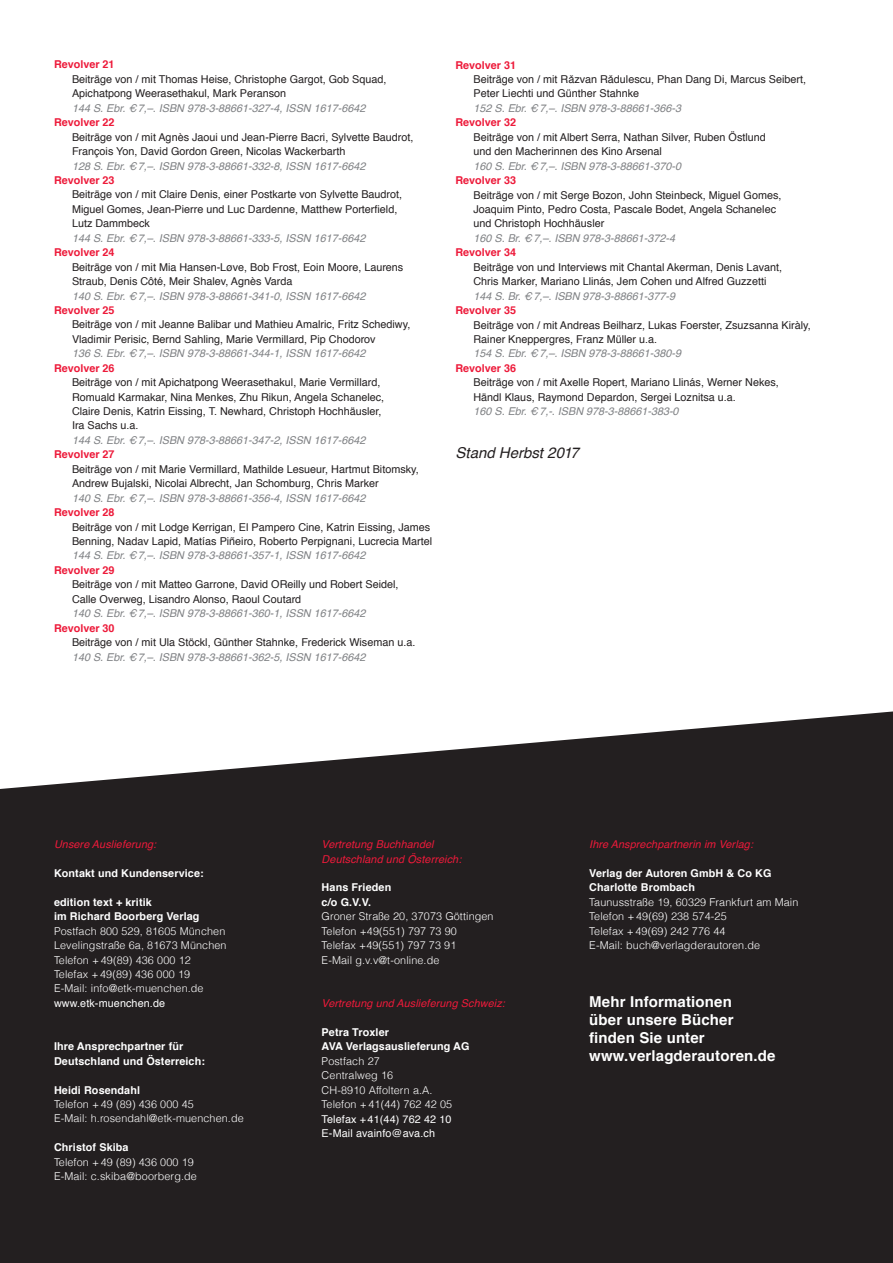
<style>
.page{position:relative;width:893px;height:1263px;background:#fff}
.page>*{position:absolute;margin:0;border:0;box-sizing:border-box;transform-origin:0 0}
.t1{font:700 15px/18px "Helvetica";letter-spacing:.01em;color:#fff}
.t2{font:italic 15px "Helvetica";color:#231f20}
.t3{font:10.8px/14.4px "Helvetica";color:#231f20}
.t4{font:italic 10.8px "Helvetica";color:#808285}
.t5{font:300 10.8px/14.4px "Helvetica";letter-spacing:.01em;color:#fff}
.t6{font:700 10.8px/14.4px "Helvetica";letter-spacing:.01em;color:#fff}
.t7{font:700 10.8px "Helvetica";color:#ed1a3a}
.t8{font:italic 10.8px/14.4px "Helvetica";letter-spacing:.01em;color:#ed1a3a}
.t9{font:10.8px/14.4px "Helvetica";letter-spacing:.01em;color:#fff}
</style>
<div class="page">
<svg style="left:0;top:711px;width:893px;height:552px;background:#322e2f"></svg>
<p class="t7" style="left:54px;top:56px;width:62px">Revolver 21</p>
<p class="t3" style="left:72px;top:72px;width:316px">Beiträge von / mit Thomas Heise, Christophe Gargot, Gob Squad,<br>Apichatpong Weerasethakul, Mark Peranson</p>
<p class="t4" style="left:72px;top:99px;width:295px">144 S. Ebr. €7,–. ISBN 978-3-88661-327-4, ISSN 1617-6642</p>
<p class="t7" style="left:54px;top:114px;width:62px">Revolver 22</p>
<p class="t3" style="left:72px;top:130px;width:343px">Beiträge von / mit Agnès Jaoui und Jean-Pierre Bacri, Sylvette Baudrot,<br>François Yon, David Gordon Green, Nicolas Wackerbarth</p>
<p class="t4" style="left:72px;top:157px;width:295px">128 S. Ebr. €7,–. ISBN 978-3-88661-332-8, ISSN 1617-6642</p>
<p class="t7" style="left:54px;top:171px;width:62px">Revolver 23</p>
<p class="t3" style="left:72px;top:188px;width:332px">Beiträge von / mit Claire Denis, einer Postkarte von Sylvette Baudrot,<br>Miguel Gomes, Jean-Pierre und Luc Dardenne, Matthew Porterfield,<br>Lutz Dammbeck</p>
<p class="t4" style="left:72px;top:229px;width:295px">144 S. Ebr. €7,–. ISBN 978-3-88661-333-5, ISSN 1617-6642</p>
<p class="t7" style="left:54px;top:244px;width:62px">Revolver 24</p>
<p class="t3" style="left:72px;top:260px;width:333px">Beiträge von / mit Mia Hansen-Løve, Bob Frost, Eoin Moore, Laurens<br>Straub, Denis Côté, Meir Shalev, Agnès Varda</p>
<p class="t4" style="left:72px;top:287px;width:295px">140 S. Ebr. €7,–. ISBN 978-3-88661-341-0, ISSN 1617-6642</p>
<p class="t7" style="left:54px;top:301px;width:62px">Revolver 25</p>
<p class="t3" style="left:72px;top:318px;width:340px">Beiträge von / mit Jeanne Balibar und Mathieu Amalric, Fritz Schediwy,<br>Vladimir Perisic, Bernd Sahling, Marie Vermillard, Pip Chodorov</p>
<p class="t4" style="left:72px;top:345px;width:295px">136 S. Ebr. €7,–. ISBN 978-3-88661-344-1, ISSN 1617-6642</p>
<p class="t7" style="left:54px;top:359px;width:62px">Revolver 26</p>
<p class="t3" style="left:72px;top:375px;width:314px">Beiträge von / mit Apichatpong Weerasethakul, Marie Vermillard, Romuald Karmakar, Nina Menkes, Zhu Rikun, Angela Schanelec, Claire Denis, Katrin Eissing, T. Newhard, Christoph Hochhäusler, Ira Sachs u.a.</p>
<p class="t4" style="left:72px;top:432px;width:295px">144 S. Ebr. €7,–. ISBN 978-3-88661-347-2, ISSN 1617-6642</p>
<p class="t7" style="left:54px;top:446px;width:62px">Revolver 27</p>
<p class="t3" style="left:72px;top:462px;width:348px">Beiträge von / mit Marie Vermillard, Mathilde Lesueur, Hartmut Bitomsky,<br>Andrew Bujalski, Nicolai Albrecht, Jan Schomburg, Chris Marker</p>
<p class="t4" style="left:72px;top:489px;width:295px">140 S. Ebr. €7,–. ISBN 978-3-88661-356-4, ISSN 1617-6642</p>
<p class="t7" style="left:54px;top:504px;width:62px">Revolver 28</p>
<p class="t3" style="left:72px;top:520px;width:362px">Beiträge von / mit Lodge Kerrigan, El Pampero Cine, Katrin Eissing, James<br>Benning, Nadav Lapid, Matías Piñeiro, Roberto Perpignani, Lucrecia Martel</p>
<p class="t4" style="left:72px;top:547px;width:295px">144 S. Ebr. €7,–. ISBN 978-3-88661-357-1, ISSN 1617-6642</p>
<p class="t7" style="left:54px;top:561px;width:62px">Revolver 29</p>
<p class="t3" style="left:72px;top:578px;width:328px">Beiträge von / mit Matteo Garrone, David OReilly und Robert Seidel,<br>Calle Overweg, Lisandro Alonso, Raoul Coutard</p>
<p class="t4" style="left:72px;top:605px;width:295px">140 S. Ebr. €7,–. ISBN 978-3-88661-360-1, ISSN 1617-6642</p>
<p class="t7" style="left:54px;top:619px;width:62px">Revolver 30</p>
<p class="t3" style="left:72px;top:635px;width:345px">Beiträge von / mit Ula Stöckl, Günther Stahnke, Frederick Wiseman u.a.</p>
<p class="t4" style="left:72px;top:648px;width:295px">140 S. Ebr. €7,–. ISBN 978-3-88661-362-5, ISSN 1617-6642</p>
<p class="t7" style="left:455px;top:56px;width:62px">Revolver 31</p>
<p class="t3" style="left:473px;top:72px;width:334px">Beiträge von / mit Rǎzvan Rǎdulescu, Phan Dang Di, Marcus Seibert,<br>Peter Liechti und Günther Stahnke</p>
<p class="t4" style="left:473px;top:100px;width:209px">152 S. Ebr. €7,–. ISBN 978-3-88661-366-3</p>
<p class="t7" style="left:455px;top:114px;width:62px">Revolver 32</p>
<p class="t3" style="left:473px;top:130px;width:294px">Beiträge von / mit Albert Serra, Nathan Silver, Ruben Östlund und den Macherinnen des Kino Arsenal</p>
<p class="t4" style="left:473px;top:157px;width:209px">160 S. Ebr. €7,–. ISBN 978-3-88661-370-0</p>
<p class="t7" style="left:455px;top:172px;width:62px">Revolver 33</p>
<p class="t3" style="left:473px;top:188px;width:309px">Beiträge von / mit Serge Bozon, John Steinbeck, Miguel Gomes,<br>Joaquim Pinto, Pedro Costa, Pascale Bodet, Angela Schanelec und Christoph Hochhäusler</p>
<p class="t4" style="left:473px;top:230px;width:203px">160 S. Br. €7,–. ISBN 978-3-88661-372-4</p>
<p class="t7" style="left:455px;top:244px;width:62px">Revolver 34</p>
<p class="t3" style="left:473px;top:260px;width:310px">Beiträge von und Interviews mit Chantal Akerman, Denis Lavant,<br>Chris Marker, Mariano Llinás, Jem Cohen und Alfred Guzzetti</p>
<p class="t4" style="left:473px;top:287px;width:203px">144 S. Br. €7,–. ISBN 978-3-88661-377-9</p>
<p class="t7" style="left:455px;top:302px;width:62px">Revolver 35</p>
<p class="t3" style="left:473px;top:318px;width:339px">Beiträge von / mit Andreas Beilharz, Lukas Foerster, Zsuzsanna Kiràly,<br>Rainer Kneppergres, Franz Müller u.a.</p>
<p class="t4" style="left:473px;top:345px;width:209px">154 S. Ebr. €7,–. ISBN 978-3-88661-380-9</p>
<p class="t7" style="left:455px;top:359px;width:62px">Revolver 36</p>
<p class="t3" style="left:473px;top:376px;width:307px">Beiträge von / mit Axelle Ropert, Mariano Llinás, Werner Nekes,<br>Händl Klaus, Raymond Depardon, Sergei Loznitsa u.a.</p>
<p class="t4" style="left:473px;top:403px;width:207px">160 S. Ebr. €7,-. ISBN 978-3-88661-383-0</p>
<h1 class="t2" style="left:455px;top:441px;width:125px">Stand Herbst 2017</h1>
<p class="t8" style="left:54px;top:837px;width:104px">Unsere Auslieferung:</p>
<p class="t6" style="left:54px;top:866px;width:151px">Kontakt und Kundenservice:</p>
<p class="t6" style="left:54px;top:895px;width:147px">edition text + kritik<br>im Richard Boorberg Verlag</p>
<p class="t5" style="left:54px;top:923px;width:174px">Postfach 800 529, 81605 München<br>Levelingstraße 6a, 81673 München<br>Telefon +49(89) 436 000 12<br>Telefax +49(89) 436 000 19<br>E-Mail: info@etk-muenchen.de</p>
<p class="t9" style="left:54px;top:996px;width:113px">www.etk-muenchen.de</p>
<p class="t6" style="left:54px;top:1039px;width:153px">Ihre Ansprechpartner für<br>Deutschland und Österreich:</p>
<p class="t6" style="left:54px;top:1083px;width:88px">Heidi Rosendahl</p>
<p class="t5" style="left:54px;top:1096px;width:191px">Telefon +49 (89) 436 000 45<br>E-Mail: h.rosendahl@etk-muenchen.de</p>
<p class="t6" style="left:54px;top:1140px;width:76px">Christof Skiba</p>
<p class="t5" style="left:54px;top:1154px;width:144px">Telefon +49 (89) 436 000 19<br>E-Mail: c.skiba@boorberg.de</p>
<p class="t8" style="left:322px;top:837px;width:141px">Vertretung Buchhandel<br>Deutschland und Österreich:</p>
<p class="t6" style="left:322px;top:880px;width:71px">Hans Frieden c/o G.V.V.</p>
<p class="t5" style="left:322px;top:909px;width:173px">Groner Straße 20, 37073 Göttingen<br>Telefon +49(551) 797 73 90<br>Telefax +49(551) 797 73 91<br>E-Mail g.v.v@t-online.de</p>
<p class="t8" style="left:322px;top:996px;width:185px">Vertretung und Auslieferung Schweiz:</p>
<p class="t6" style="left:322px;top:1025px;width:148px">Petra Troxler<br>AVA Verlagsauslieferung AG</p>
<p class="t5" style="left:322px;top:1053px;width:132px">Postfach 27<br>Centralweg 16<br>CH-8910 Affoltern a.A.<br>Telefon +41(44) 762 42 05</p>
<p class="t9" style="left:322px;top:1112px;width:131px">Telefax +41(44) 762 42 10<br>E-Mail avainfo@ava.ch</p>
<p class="t8" style="left:589px;top:837px;width:165px">Ihre Ansprechpartnerin im Verlag:</p>
<p class="t6" style="left:589px;top:866px;width:183px">Verlag der Autoren GmbH &amp; Co KG<br>Charlotte Brombach</p>
<p class="t5" style="left:589px;top:894px;width:211px">Taunusstraße 19, 60329 Frankfurt am Main<br>Telefon +49(69) 238 574-25<br>Telefax +49(69) 242 776 44<br>E-Mail: buch@verlagderautoren.de</p>
<h1 class="t1" style="left:589px;top:993px;width:188px">Mehr Informationen<br>über unsere Bücher finden Sie unter www.verlagderautoren.de</h1>
</div>
